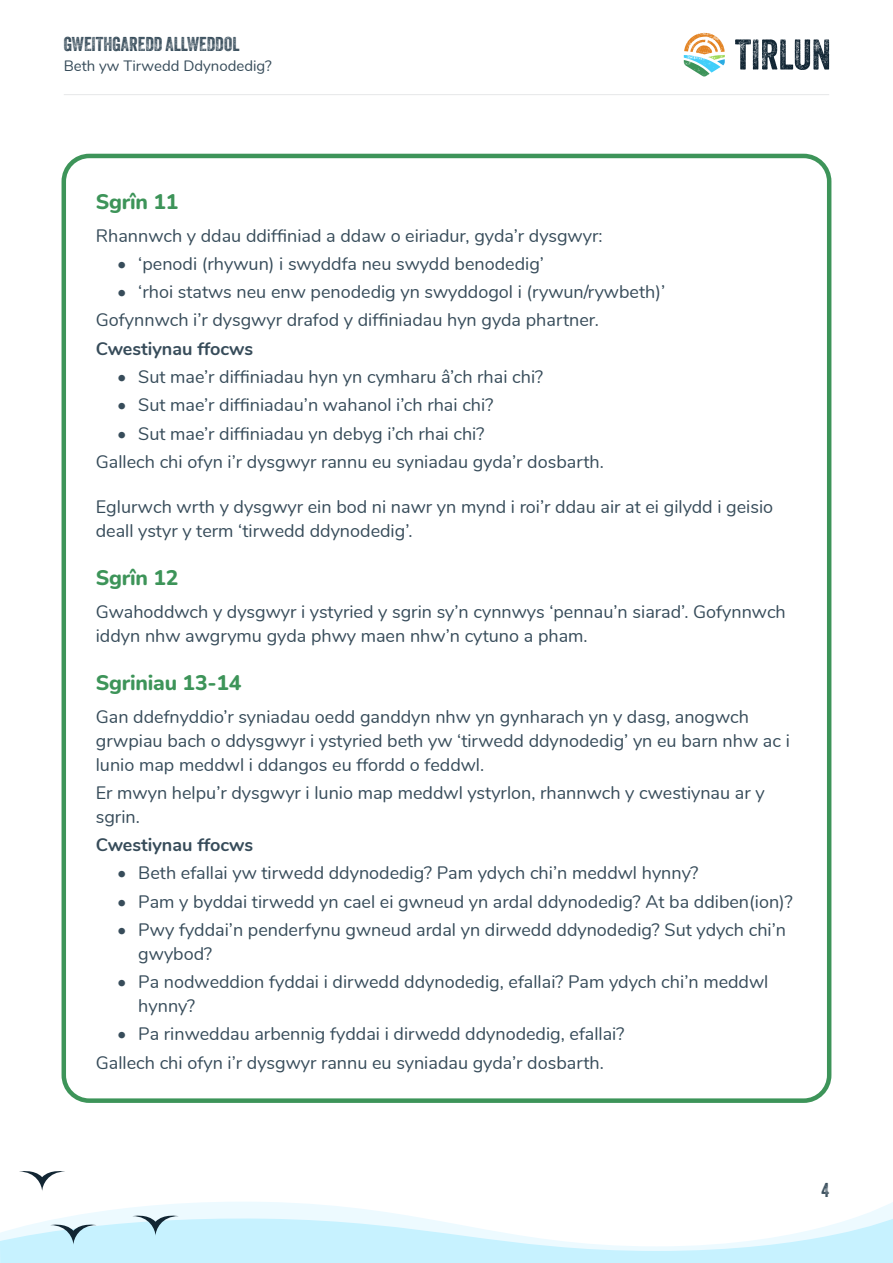
<style>
.page{position:relative;width:893px;height:1263px;background:#fff}
.page>*{position:absolute;margin:0;border:0;box-sizing:border-box;transform-origin:0 0}
.Page_section_heading{font:800 21px "Nunito";letter-spacing:-.01em;color:#3d9459}
.t1{font:19.5px "Veneer Two";color:#374c5a}
.Body_text{font:18px/24px "Nunito";color:#374c5a}
.Body_text-2{font:700 18px "Nunito";color:#374c5a}
.t2{font:15px "Nunito";color:#374c5a}
</style>
<div class="page">
<svg style="left:735px;top:39px;width:94px;height:31px"></svg>
<svg style="left:684px;top:33px;width:41px;height:44px"></svg>
<hr style="left:64px;top:94px;width:765px;height:1px;background:#e6e7e9">
<svg style="left:93px;top:1202px;width:800px;height:11px"></svg>
<div style="left:62px;top:154px;width:769px;height:949px;border:4px solid #3d9459;border-radius:26px"></div>
<svg style="left:19px;top:1171px;width:46px;height:20px"></svg>
<svg style="left:0;top:1213px;width:893px;height:50px"></svg>
<p class="t1" style="left:64px;top:32px;width:177px">GWEITHGAREDD ALLWEDDOL</p>
<p class="t2" style="left:64px;top:54px;width:210px">Beth yw Tirwedd Ddynodedig?</p>
<p class="Page_section_heading" style="left:96px;top:187px;width:84px">Sgrîn 11</p>
<p class="Body_text" style="left:96px;top:222px;width:508px">Rhannwch y ddau ddiffiniad a ddaw o eiriadur, gyda’r dysgwyr:</p>
<p class="Body_text" style="left:117px;top:251px;width:428px">• ‘penodi (rhywun) i swyddfa neu swydd benodedig’</p>
<p class="Body_text" style="left:117px;top:279px;width:550px">• ‘rhoi statws neu enw penodedig yn swyddogol i (rywun/rywbeth)’</p>
<p class="Body_text" style="left:96px;top:307px;width:505px">Gofynnwch i’r dysgwyr drafod y diffiniadau hyn gyda phartner.</p>
<p class="Body_text-2" style="left:96px;top:335px;width:159px">Cwestiynau ffocws</p>
<p class="Body_text" style="left:117px;top:364px;width:428px">• Sut mae’r diffiniadau hyn yn cymharu â’ch rhai chi?</p>
<p class="Body_text" style="left:117px;top:392px;width:378px">• Sut mae’r diffiniadau’n wahanol i’ch rhai chi?</p>
<p class="Body_text" style="left:117px;top:420px;width:369px">• Sut mae’r diffiniadau yn debyg i’ch rhai chi?</p>
<p class="Body_text" style="left:96px;top:448px;width:510px">Gallech chi ofyn i’r dysgwyr rannu eu syniadau gyda’r dosbarth.</p>
<p class="Body_text" style="left:96px;top:494px;width:679px">Eglurwch wrth y dysgwyr ein bod ni nawr yn mynd i roi’r ddau air at ei gilydd i geisio deall ystyr y term ‘tirwedd ddynodedig’.</p>
<p class="Page_section_heading" style="left:96px;top:563px;width:84px">Sgrîn 12</p>
<p class="Body_text" style="left:96px;top:598px;width:692px">Gwahoddwch y dysgwyr i ystyried y sgrin sy’n cynnwys ‘pennau’n siarad’. Gofynnwch iddyn nhw awgrymu gyda phwy maen nhw’n cytuno a pham.</p>
<p class="Page_section_heading" style="left:96px;top:668px;width:147px">Sgriniau 13-14</p>
<p class="Body_text" style="left:96px;top:703px;width:695px">Gan ddefnyddio’r syniadau oedd ganddyn nhw yn gynharach yn y dasg, anogwch grwpiau bach o ddysgwyr i ystyried beth yw ‘tirwedd ddynodedig’ yn eu barn nhw ac i lunio map meddwl i ddangos eu ffordd o feddwl.</p>
<p class="Body_text" style="left:96px;top:779px;width:670px">Er mwyn helpu’r dysgwyr i lunio map meddwl ystyrlon, rhannwch y cwestiynau ar y sgrin.</p>
<p class="Body_text-2" style="left:96px;top:831px;width:159px">Cwestiynau ffocws</p>
<p class="Body_text" style="left:117px;top:860px;width:583px">• Beth efallai yw tirwedd ddynodedig? Pam ydych chi’n meddwl hynny?</p>
<p class="Body_text" style="left:117px;top:888px;width:677px">• Pam y byddai tirwedd yn cael ei gwneud yn ardal ddynodedig? At ba ddiben(ion)?</p>
<p class="Body_text" style="left:138px;top:916px;width:649px;text-indent:-21px">• Pwy fyddai’n penderfynu gwneud ardal yn dirwedd ddynodedig? Sut ydych chi’n gwybod?</p>
<p class="Body_text" style="left:138px;top:969px;width:632px;text-indent:-21px">• Pa nodweddion fyddai i dirwedd ddynodedig, efallai? Pam ydych chi’n meddwl hynny?</p>
<p class="Body_text" style="left:117px;top:1021px;width:509px">• Pa rinweddau arbennig fyddai i dirwedd ddynodedig, efallai?</p>
<p class="Body_text" style="left:96px;top:1049px;width:510px">Gallech chi ofyn i’r dysgwyr rannu eu syniadau gyda’r dosbarth.</p>
<p class="t1" style="left:821px;top:1178px;width:9px">4</p>
</div>
